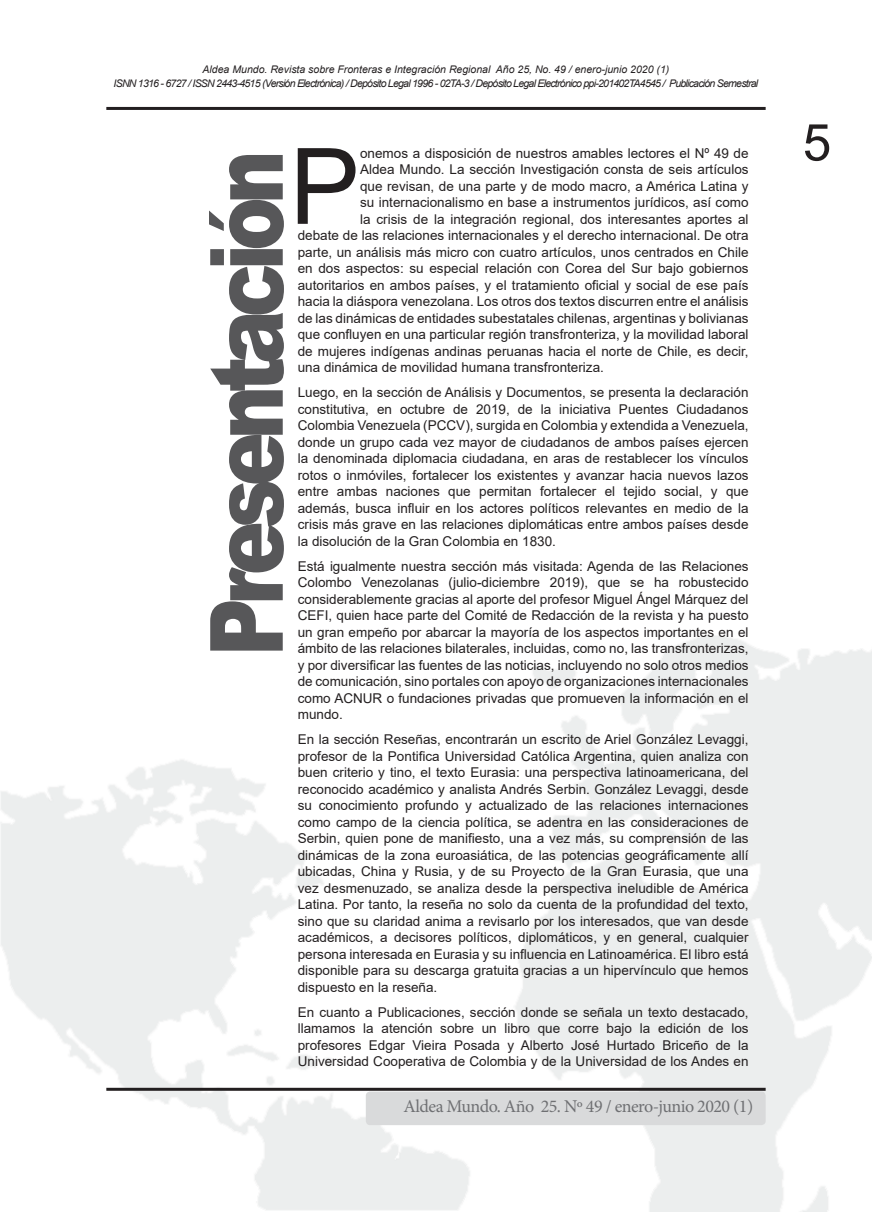
<style>
.page{position:relative;width:872px;height:1212px;background:#fff}
.page>*{position:absolute;margin:0;border:0;box-sizing:border-box;transform-origin:0 0}
.t1{font:105.75px "Arial";color:#231f20}
.t2{font:900 101.25px "Arial";letter-spacing:-.09em;color:#575759;scale:.8 1}
.t3{font:51px "Arial";color:#231f20}
.t4{font:18px "Minion Pro";letter-spacing:-.03em;color:#6f7073}
.t5{font:13.5px/16.5px "Arial";color:#231f20;text-align:justify}
.t6{font:italic 10.5px/13.5px "Arial";letter-spacing:-.07em;color:#231f20;text-align:center}
</style>
<div class="page">
<img style="left:1px;top:636px;width:871px;height:576px">
<hr style="left:106px;top:107px;width:659px;height:3px;background:#231f20">
<hr style="left:106px;top:1088px;width:659px;height:3px;background:#231f20">
<div style="left:366px;top:1091px;width:399px;height:34px;background:#d9dadb;border-radius:4px"></div>
<p class="t6" style="left:114px;top:63px;width:646px">Aldea Mundo. Revista sobre Fronteras e Integración Regional Año 25, No. 49 / enero-junio 2020 (1)<br>ISNN 1316 - 6727 / ISSN 2443-4515 (Versión Electrónica) / Depósito Legal 1996 - 02TA-3 / Depósito Legal Electrónico ppi-201402TA4545 / Publicación Semestral</p>
<h2 class="t2" style="left:173px;top:656px;width:634px;rotate:-90deg">Presentación</h2>
<h1 class="t1" style="left:289px;top:114px;width:72px">P</h1>
<p class="t5" style="left:360px;top:145px;width:390px">onemos a disposición de nuestros amables lectores el Nº 49 de</p>
<p class="t5" style="left:360px;top:161px;width:390px">Aldea Mundo. La sección Investigación consta de seis artículos</p>
<p class="t5" style="left:360px;top:178px;width:390px">que revisan, de una parte y de modo macro, a América Latina y</p>
<p class="t5" style="left:360px;top:194px;width:390px">su internacionalismo en base a instrumentos jurídicos, así como</p>
<p class="t5" style="left:360px;top:211px;width:390px">la crisis de la integración regional, dos interesantes aportes al</p>
<p class="t5" style="left:298px;top:227px;width:452px">debate de las relaciones internacionales y el derecho internacional. De otra</p>
<p class="t5" style="left:298px;top:244px;width:452px">parte, un análisis más micro con cuatro artículos, unos centrados en Chile</p>
<p class="t5" style="left:298px;top:260px;width:452px">en dos aspectos: su especial relación con Corea del Sur bajo gobiernos</p>
<p class="t5" style="left:298px;top:277px;width:452px">autoritarios en ambos países, y el tratamiento oficial y social de ese país</p>
<p class="t5" style="left:298px;top:293px;width:452px">hacia la diáspora venezolana. Los otros dos textos discurren entre el análisis</p>
<p class="t5" style="left:298px;top:310px;width:452px">de las dinámicas de entidades subestatales chilenas, argentinas y bolivianas</p>
<p class="t5" style="left:298px;top:326px;width:452px">que confluyen en una particular región transfronteriza, y la movilidad laboral</p>
<p class="t5" style="left:298px;top:343px;width:452px">de mujeres indígenas andinas peruanas hacia el norte de Chile, es decir,</p>
<p class="t5" style="left:298px;top:359px;width:308px">una dinámica de movilidad humana transfronteriza.</p>
<p class="t5" style="left:298px;top:384px;width:452px">Luego, en la sección de Análisis y Documentos, se presenta la declaración constitutiva, en octubre de 2019, de la iniciativa Puentes Ciudadanos Colombia Venezuela (PCCV), surgida en Colombia y extendida a Venezuela, donde un grupo cada vez mayor de ciudadanos de ambos países ejercen la denominada diplomacia ciudadana, en aras de restablecer los vínculos rotos o inmóviles, fortalecer los existentes y avanzar hacia nuevos lazos entre ambas naciones que permitan fortalecer el tejido social, y que además, busca influir en los actores políticos relevantes en medio de la crisis más grave en las relaciones diplomáticas entre ambos países desde la disolución de la Gran Colombia en 1830.</p>
<p class="t5" style="left:298px;top:558px;width:452px">Está igualmente nuestra sección más visitada: Agenda de las Relaciones Colombo Venezolanas (julio-diciembre 2019), que se ha robustecido considerablemente gracias al aporte del profesor Miguel Ángel Márquez del CEFI, quien hace parte del Comité de Redacción de la revista y ha puesto un gran empeño por abarcar la mayoría de los aspectos importantes en el ámbito de las relaciones bilaterales, incluidas, como no, las transfronterizas, y por diversificar las fuentes de las noticias, incluyendo no solo otros medios de comunicación, sino portales con apoyo de organizaciones internacionales como ACNUR o fundaciones privadas que promueven la información en el mundo.</p>
<p class="t5" style="left:298px;top:731px;width:452px">En la sección Reseñas, encontrarán un escrito de Ariel González Levaggi, profesor de la Pontifica Universidad Católica Argentina, quien analiza con buen criterio y tino, el texto Eurasia: una perspectiva latinoamericana, del reconocido académico y analista Andrés Serbin. González Levaggi, desde su conocimiento profundo y actualizado de las relaciones internaciones como campo de la ciencia política, se adentra en las consideraciones de Serbin, quien pone de manifiesto, una a vez más, su comprensión de las dinámicas de la zona euroasiática, de las potencias geográficamente allí ubicadas, China y Rusia, y de su Proyecto de la Gran Eurasia, que una vez desmenuzado, se analiza desde la perspectiva ineludible de América Latina. Por tanto, la reseña no solo da cuenta de la profundidad del texto, sino que su claridad anima a revisarlo por los interesados, que van desde académicos, a decisores políticos, diplomáticos, y en general, cualquier persona interesada en Eurasia y su influencia en Latinoamérica. El libro está disponible para su descarga gratuita gracias a un hipervínculo que hemos dispuesto en la reseña.</p>
<p class="t5" style="left:298px;top:1004px;width:452px">En cuanto a Publicaciones, sección donde se señala un texto destacado, llamamos la atención sobre un libro que corre bajo la edición de los profesores Edgar Vieira Posada y Alberto José Hurtado Briceño de la Universidad Cooperativa de Colombia y de la Universidad de los Andes en</p>
<h3 class="t4" style="left:403px;top:1094px;width:351px">Aldea Mundo. Año 25. Nº 49 / enero-junio 2020 (1)</h3>
<h3 class="t3" style="left:803px;top:107px;width:30px">5</h3>
</div>
